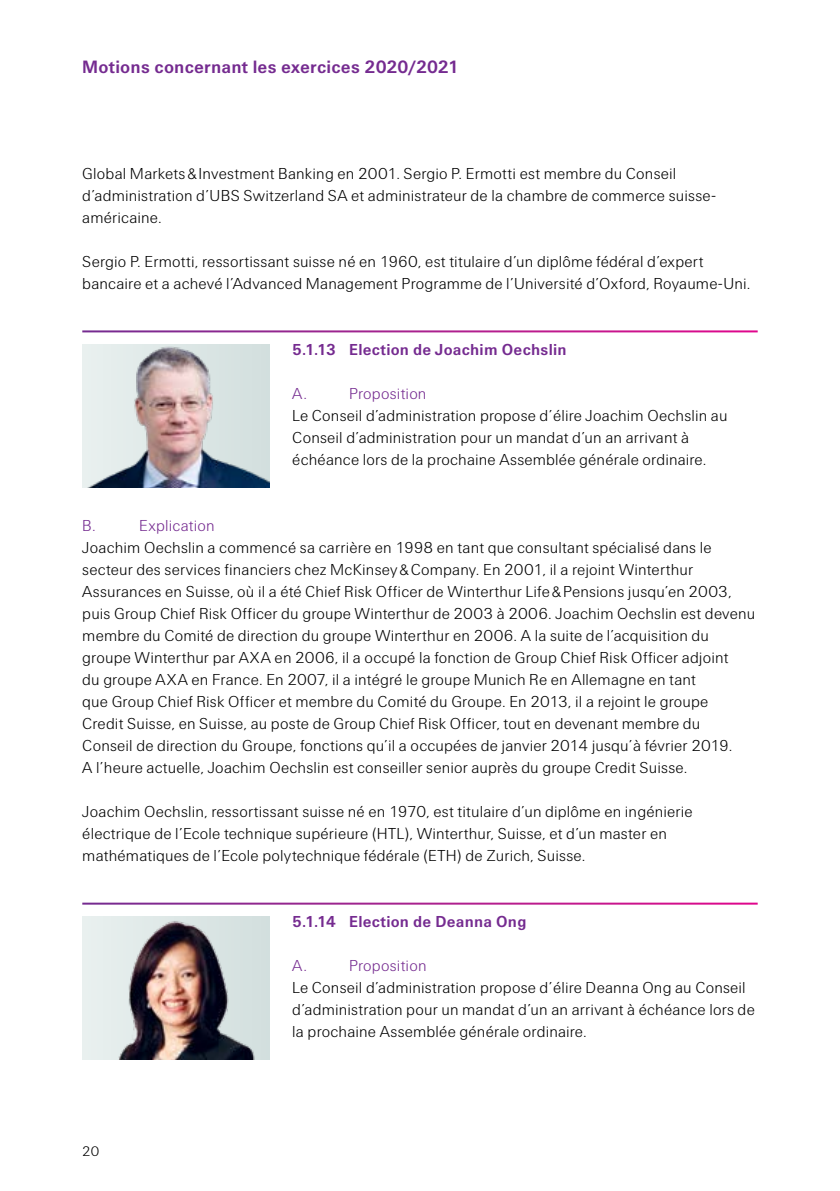
<style>
.page{position:relative;width:840px;height:1191px;background:#fff}
.page>*{position:absolute;margin:0;border:0;box-sizing:border-box;transform-origin:0 0}
.t1{font:700 18px "Swiss Re Sans OT";letter-spacing:.01em;color:#752b90}
.t2{font:300 16px/22px "Swiss Re Sans OT";letter-spacing:.01em;color:#000}
.t3{font:700 16px "Swiss Re Sans OT";letter-spacing:.015em;color:#752b90}
.t4{font:300 16px "Swiss Re Sans OT";letter-spacing:.01em;color:#752b90}
.t5{font:300 14px "Swiss Re Sans OT";color:#000}
</style>
<div class="page">
<img style="left:82px;top:344px;width:187px;height:143px">
<img style="left:82px;top:916px;width:187px;height:143px">
<p class="t1" style="left:82px;top:56px;width:378px">Motions concernant les exercices 2020/2021</p>
<p class="t2" style="left:82px;top:163px;width:635px">Global Markets&amp;Investment Banking en 2001. Sergio P. Ermotti est membre du Conseil d’administration d’UBS Switzerland SA et administrateur de la chambre de commerce suisse&shy;américaine.</p>
<p class="t2" style="left:82px;top:251px;width:669px">Sergio P. Ermotti, ressortissant suisse né en 1960, est titulaire d’un diplôme fédéral d’expert bancaire et a achevé l’Advanced Management Programme de l’Université d’Oxford, Royaume-Uni.</p>
<p class="t3" style="left:292px;top:340px;width:276px">5.1.13 Election de Joachim Oechslin</p>
<p class="t4" style="left:292px;top:384px;width:16px">A.</p>
<p class="t4" style="left:349px;top:384px;width:79px">Proposition</p>
<p class="t2" style="left:292px;top:405px;width:436px">Le Conseil dʼadministration propose d’élire Joachim Oechslin au<br>Conseil dʼadministration pour un mandat dʼun an arrivant à échéance lors de la prochaine Assemblée générale ordinaire.</p>
<p class="t4" style="left:82px;top:516px;width:15px">B.</p>
<p class="t4" style="left:139px;top:516px;width:77px">Explication</p>
<p class="t2" style="left:82px;top:537px;width:674px">Joachim Oechslin a commencé sa carrière en 1998 en tant que consultant spécialisé dans le secteur des services financiers chez McKinsey&amp;Company. En 2001, il a rejoint Winterthur Assurances en Suisse, où il a été Chief Risk Officer de Winterthur Life&amp;Pensions jusqu’en 2003, puis Group Chief Risk Officer du groupe Winterthur de 2003 à 2006. Joachim Oechslin est devenu membre du Comité de direction du groupe Winterthur en 2006. A la suite de l’acquisition du groupe Winterthur par AXA en 2006, il a occupé la fonction de Group Chief Risk Officer adjoint<br>du groupe AXA en France. En 2007, il a intégré le groupe Munich Re en Allemagne en tant<br>que Group Chief Risk Officer et membre du Comité du Groupe. En 2013, il a rejoint le groupe<br>Credit Suisse, en Suisse, au poste de Group Chief Risk Officer, tout en devenant membre du<br>Conseil de direction du Groupe, fonctions qu’il a occupées de janvier 2014 jusqu’à février 2019.<br>A l’heure actuelle, Joachim Oechslin est conseiller senior auprès du groupe Credit Suisse.</p>
<p class="t2" style="left:82px;top:801px;width:611px">Joachim Oechslin, ressortissant suisse né en 1970, est titulaire d’un diplôme en ingénierie électrique de l’Ecole technique supérieure (HTL), Winterthur, Suisse, et d’un master en mathématiques de l’Ecole polytechnique fédérale (ETH) de Zurich, Suisse.</p>
<p class="t5" style="left:82px;top:1143px;width:19px">20</p>
<p class="t3" style="left:292px;top:912px;width:235px">5.1.14 Election de Deanna Ong</p>
<p class="t4" style="left:292px;top:956px;width:16px">A.</p>
<p class="t4" style="left:349px;top:956px;width:79px">Proposition</p>
<p class="t2" style="left:292px;top:977px;width:463px">Le Conseil dʼadministration propose d’élire Deanna Ong au Conseil dʼadministration pour un mandat dʼun an arrivant à échéance lors de la prochaine Assemblée générale ordinaire.</p>
</div>
